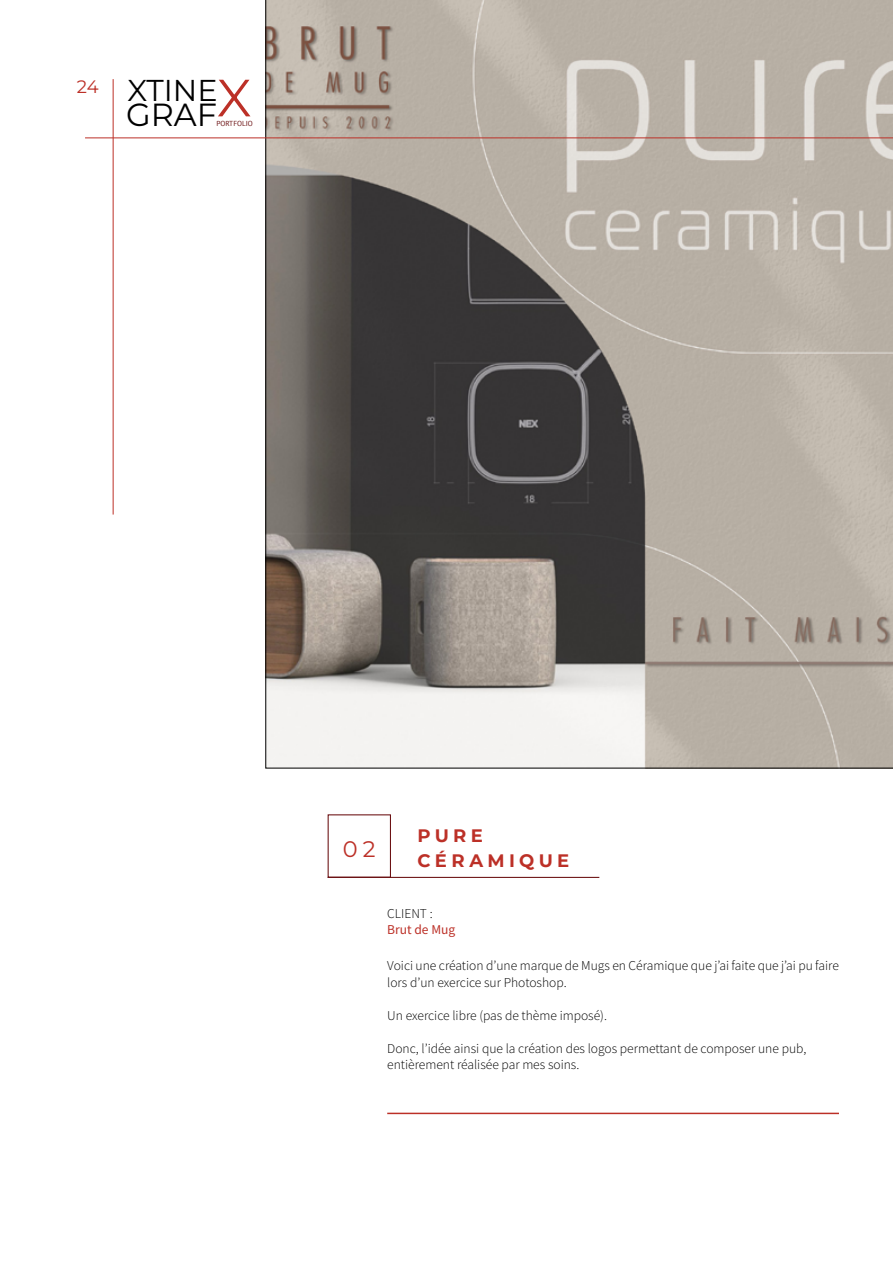
<style>
.page{position:relative;width:893px;height:1263px;background:#fff}
.page>*{position:absolute;margin:0;border:0;box-sizing:border-box;transform-origin:0 0}
.t1{font:31.95px "Montserrat";color:#000}
.t2{font:30.15px "Montserrat";color:#000}
.t3{font:22.5px "Montserrat";color:#bc3027}
.t4{font:700 18px/25.5px "Montserrat";letter-spacing:.24em;color:#bc3027}
.t5{font:18px "Montserrat";color:#bc3027}
.t6{font:300 13.5px/16.5px "Source Sans Pro";color:#000}
.t7{font:13.5px "Source Sans Pro";color:#bc3027}
.t8{font:7.2px "PT Sans";color:#6a0f11}
</style>
<div class="page">
<svg style="left:266px;top:0;width:627px;height:768px;background:#9a948d"></svg>
<hr style="left:85px;top:137px;width:808px;height:1px;background:#bc3027">
<hr style="left:328px;top:877px;width:271px;height:1px;background:#6a0f11">
<hr style="left:387px;top:1113px;width:452px;height:1px;background:#bc3027">
<hr style="left:113px;top:79px;width:1px;height:435px;background:#bc3027">
<h3 class="t5" style="left:77px;top:75px;width:23px">24</h3>
<h2 class="t2" style="left:128px;top:70px;width:92px">XTINE</h2>
<h1 class="t1" style="left:126px;top:93px;width:127px">GRAF<sup>X</sup></h1>
<p class="t8" style="left:217px;top:118px;width:38px">PORTFOLIO</p>
<h3 class="t3" style="left:343px;top:834px;width:34px">02</h3>
<h3 class="t4" style="left:418px;top:822px;width:153px">PURE<br>CÉRAMIQUE</h3>
<p class="t6" style="left:387px;top:905px;width:47px">CLIENT :</p>
<p class="t7" style="left:387px;top:921px;width:70px">Brut de Mug</p>
<p class="t6" style="left:387px;top:957px;width:453px">Voici une création d’une marque de Mugs en Céramique que j’ai faite que j’ai pu faire lors d’un exercice sur Photoshop.</p>
<p class="t6" style="left:387px;top:1007px;width:221px">Un exercice libre (pas de thème imposé).</p>
<p class="t6" style="left:387px;top:1040px;width:421px">Donc, l’idée ainsi que la création des logos permettant de composer une pub, entièrement réalisée par mes soins.</p>
</div>
